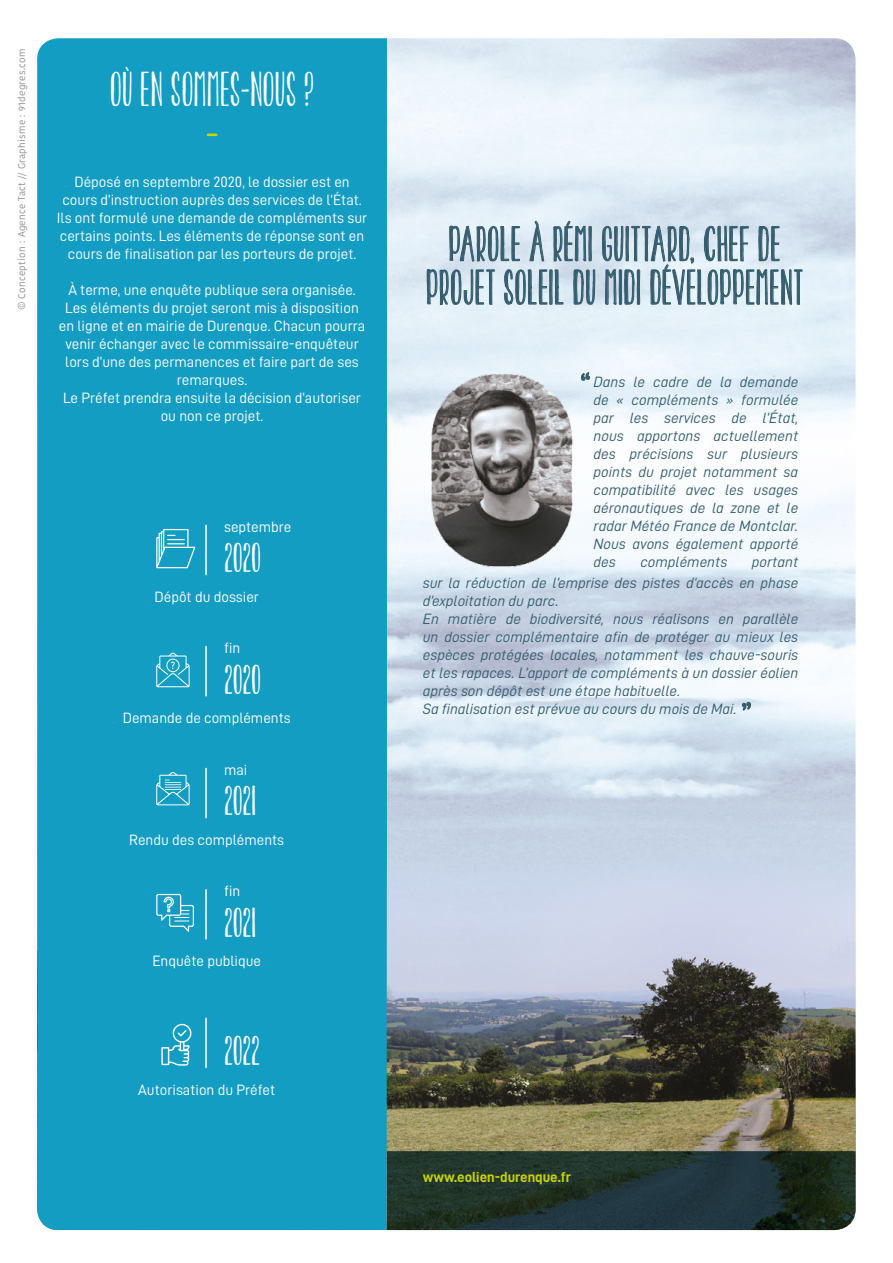
<style>
.page{position:relative;width:893px;height:1263px;background:#fff}
.page>*{position:absolute;margin:0;border:0;box-sizing:border-box;transform-origin:0 0}
.t1{font:52.5px "KG Twois Better Than One";color:#355d6e}
.t2{font:40.5px/43.5px "KG Twois Better Than One";letter-spacing:.01em;color:#355d6e;text-align:center}
.t3{font:40.5px "KG Twois Better Than One";letter-spacing:-.01em;color:#fff}
.t4{font:34.5px "KG Twois Better Than One";color:#fff}
.t5{font:15px/18px "D DIN Italic";color:#355d6e;text-align:justify}
.t6{font:15px/18px "D DIN";color:#fff;text-align:center}
.t7{font:14.55px "D DIN Bold";color:#c8d300}
.t8{font:9.75px "Kohinoor Bangla";letter-spacing:.03em;color:#8e8e8d}
.s1{font-family:"D DIN";font-size:10.5px}
</style>
<div class="page">
<img style="left:387px;top:38px;width:468px;height:744px">
<div style="left:37px;top:38px;width:350px;height:1192px;background:#139dc3"></div>
<svg style="left:208px;top:134px;width:8px;height:2px"></svg>
<hr style="left:205px;top:525px;width:2px;height:50px;background:#fff">
<hr style="left:205px;top:768px;width:2px;height:50px;background:#fff">
<hr style="left:205px;top:647px;width:2px;height:49px;background:#fff">
<hr style="left:205px;top:890px;width:2px;height:49px;background:#fff">
<hr style="left:205px;top:1018px;width:2px;height:49px;background:#fff">
<svg style="left:427px;top:208px;width:168px;height:137px;background:#c9d9e4"></svg>
<svg style="left:602px;top:226px;width:200px;height:119px;background:#c4d5e0"></svg>
<img style="left:387px;top:782px;width:468px;height:369px">
<svg style="left:387px;top:1151px;width:468px;height:79px;background:#1f332e"></svg>
<img style="left:431px;top:371px;width:143px;height:195px">
<svg style="left:156px;top:652px;width:34px;height:35px"></svg>
<svg style="left:156px;top:529px;width:39px;height:39px;background:#48b2d0"></svg>
<svg style="left:156px;top:772px;width:34px;height:33px"></svg>
<svg style="left:156px;top:894px;width:38px;height:38px"></svg>
<svg style="left:161px;top:1023px;width:30px;height:42px"></svg>
<svg style="left:581px;top:372px;width:9px;height:8px"></svg>
<svg style="left:742px;top:702px;width:9px;height:8px"></svg>
<p class="t8" style="left:14px;top:310px;width:263px;rotate:-90deg"><span class="s1">©</span> Conception : Agence Tact // Graphisme : 91degres.com</p>
<h2 class="t3" style="left:110px;top:66px;width:206px">OÙ EN SOMMES-NOUS ?</h2>
<p class="t6" style="left:57px;top:173px;width:312px">Déposé en septembre 2020, le dossier est en cours d’instruction auprès des services de l’État.<br>Ils ont formulé une demande de compléments sur certains points. Les éléments de réponse sont en cours de finalisation par les porteurs de projet.</p>
<p class="t6" style="left:59px;top:281px;width:308px">À terme, une enquête publique sera organisée.<br>Les éléments du projet seront mis à disposition en ligne et en mairie de Durenque. Chacun pourra venir échanger avec le commissaire-enquêteur lors d’une des permanences et faire part de ses remarques.<br>Le Préfet prendra ensuite la décision d’autoriser ou non ce projet.</p>
<p class="t6" style="left:224px;top:517px;width:69px">septembre</p>
<h3 class="t4" style="left:224px;top:538px;width:39px">2020</h3>
<p class="t6" style="left:155px;top:587px;width:106px">Dépôt du dossier</p>
<p class="t6" style="left:224px;top:639px;width:18px">fin</p>
<h3 class="t4" style="left:224px;top:659px;width:39px">2020</h3>
<p class="t6" style="left:123px;top:708px;width:170px">Demande de compléments</p>
<p class="t6" style="left:224px;top:760px;width:25px">mai</p>
<h3 class="t4" style="left:224px;top:781px;width:34px">2021</h3>
<p class="t6" style="left:129px;top:830px;width:156px">Rendu des compléments</p>
<p class="t6" style="left:224px;top:882px;width:18px">fin</p>
<h3 class="t4" style="left:224px;top:903px;width:34px">2021</h3>
<p class="t6" style="left:152px;top:952px;width:110px">Enquête publique</p>
<h3 class="t4" style="left:224px;top:1031px;width:37px">2022</h3>
<p class="t6" style="left:138px;top:1080px;width:138px">Autorisation du Préfet</p>
<h2 class="t2" style="left:426px;top:223px;width:378px">PAROLE À RÉMI GUITTARD, CHEF DE<br>PROJET SOLEIL DU MIDI DÉVELOPPEMENT</h2>
<h1 class="t1" style="left:579px;top:362px;width:13px">“</h1>
<p class="t5" style="left:594px;top:373px;width:206px">Dans le cadre de la demande de « compléments » formulée par les services de l’État, nous apportons actuellement des précisions sur plusieurs points du projet notamment sa compatibilité avec les usages aéronautiques de la zone et le radar Météo France de Montclar.<br>Nous avons également apporté des</p>
<p class="t5" style="left:640px;top:553px;width:88px">compléments</p>
<p class="t5" style="left:752px;top:553px;width:48px">portant</p>
<p class="t5" style="left:423px;top:574px;width:377px;text-align:left">sur la réduction de l’emprise des pistes d’accès en phase d’exploitation du parc.<br>En matière de biodiversité, nous réalisons en parallèle un dossier complémentaire afin de protéger au mieux les espèces protégées locales, notamment les chauve-souris et les rapaces. L’apport de compléments à un dossier éolien après son dépôt est une étape habituelle.<br>Sa finalisation est prévue au cours du mois de Mai.</p>
<h1 class="t1" style="left:740px;top:692px;width:13px">"</h1>
<p class="t7" style="left:423px;top:1168px;width:150px">www.eolien-durenque.fr</p>
</div>
